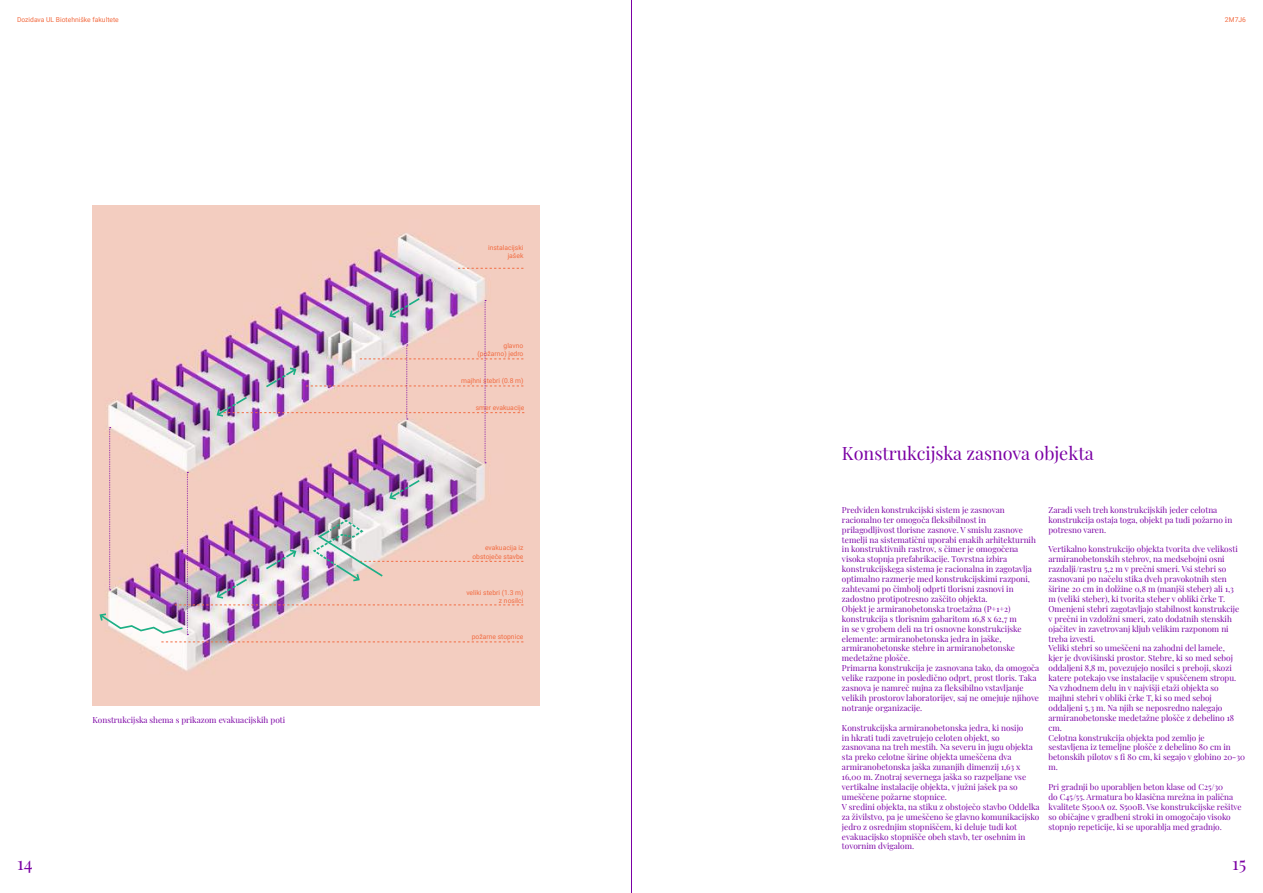
<style>
.page{position:relative;width:1263px;height:893px;background:#fff}
.page>*{position:absolute;margin:0;border:0;box-sizing:border-box;transform-origin:0 0}
.t1{font:18px "Playfair Display";color:#7b00a4}
.t2{font:8.25px/9.9px "Playfair Display";color:#7b00a4}
.t3{font:6.75px/8.1px "Roboto";color:#f26c42;text-align:right}
</style>
<div class="page">
<hr style="left:631px;top:0;width:1px;height:893px;background:#7b00a4">
<img style="left:92px;top:205px;width:447px;height:500px">
<svg style="left:458px;top:268px;width:65px;height:1px"></svg>
<svg style="left:161px;top:642px;width:362px;height:1px"></svg>
<img style="left:98px;top:296px;width:426px;height:339px">
<p class="t3" style="left:17px;top:15px;width:103px">Dozidava UL Biotehniške fakultete</p>
<p class="t3" style="left:1225px;top:15px;width:22px">2M7J6</p>
<p class="t3" style="left:488px;top:244px;width:37px">instalacijski jašek</p>
<p class="t2" style="left:92px;top:714px;width:194px">Konstrukcijska shema s prikazom evakuacijskih poti</p>
<p class="t3" style="left:478px;top:341px;width:47px">glavno (požarno) jedro</p>
<p class="t3" style="left:461px;top:377px;width:64px">majhni stebri (0.8 m)</p>
<p class="t3" style="left:476px;top:403px;width:50px">smer evakuacije</p>
<p class="t3" style="left:472px;top:544px;width:53px">evakuacija iz obstoječe stavbe</p>
<p class="t3" style="left:466px;top:588px;width:59px">veliki stebri (1.3 m) z nosilci</p>
<p class="t3" style="left:472px;top:632px;width:53px">požarne stopnice</p>
<h1 class="t1" style="left:842px;top:439px;width:253px">Konstrukcijska zasnova objekta</h1>
<p class="t2" style="left:842px;top:504px;width:199px">Predviden konstrukcijski sistem je zasnovan racionalno ter omogoča fleksibilnost in prilagodljivost tlorisne zasnove. V smislu zasnove temelji na sistematični uporabi enakih arhitekturnih in konstruktivnih rastrov, s čimer je omogočena visoka stopnja prefabrikacije. Tovrstna izbira konstrukcijskega sistema je racionalna in zagotavlja optimalno razmerje med konstrukcijskimi razponi, zahtevami po čimbolj odprti tlorisni zasnovi in zadostno protipotresno zaščito objekta.<br>Objekt je armiranobetonska troetažna (P+1+2) konstrukcija s tlorisnim gabaritom 16,8 x 62,7 m<br>in se v grobem deli na tri osnovne konstrukcijske elemente: armiranobetonska jedra in jaške, armiranobetonske stebre in armiranobetonske medetažne plošče.<br>Primarna konstrukcija je zasnovana tako, da omogoča velike razpone in posledično odprt, prost tloris. Taka zasnova je namreč nujna za fleksibilno vstavljanje velikih prostorov laboratorijev, saj ne omejuje njihove notranje organizacije.</p>
<p class="t2" style="left:842px;top:722px;width:199px">Konstrukcijska armiranobetonska jedra, ki nosijo<br>in hkrati tudi zavetrujejo celoten objekt, so zasnovana na treh mestih. Na severu in jugu objekta sta preko celotne širine objekta umeščena dva armiranobetonska jaška zunanjih dimenzij 1,63 x 16,00 m. Znotraj severnega jaška so razpeljane vse vertikalne instalacije objekta, v južni jašek pa so umeščene požarne stopnice.<br>V sredini objekta, na stiku z obstoječo stavbo Oddelka za živilstvo, pa je umeščeno še glavno komunikacijsko jedro z osrednjim stopniščem, ki deluje tudi kot evakuacijsko stopnišče obeh stavb, ter osebnim in tovornim dvigalom.</p>
<p class="t2" style="left:1048px;top:504px;width:185px">Zaradi vseh treh konstrukcijskih jeder celotna konstrukcija ostaja toga, objekt pa tudi požarno in potresno varen.</p>
<p class="t2" style="left:1048px;top:544px;width:198px">Vertikalno konstrukcijo objekta tvorita dve velikosti armiranobetonskih stebrov, na medsebojni osni razdalji/rastru 5,2 m v prečni smeri. Vsi stebri so zasnovani po načelu stika dveh pravokotnih sten širine 20 cm in dolžine 0,8 m (manjši steber) ali 1,3<br>m (veliki steber), ki tvorita steber v obliki črke T.<br>Omenjeni stebri zagotavljajo stabilnost konstrukcije v prečni in vzdolžni smeri, zato dodatnih stenskih ojačitev in zavetrovanj kljub velikim razponom ni treba izvesti.<br>Veliki stebri so umeščeni na zahodni del lamele,<br>kjer je dvovišinski prostor. Stebre, ki so med seboj oddaljeni 8,8 m, povezujejo nosilci s preboji, skozi katere potekajo vse instalacije v spuščenem stropu.<br>Na vzhodnem delu in v najvišji etaži objekta so majhni stebri v obliki črke T, ki so med seboj oddaljeni 5,3 m. Na njih se neposredno nalegajo armiranobetonske medetažne plošče z debelino 18 cm.<br>Celotna konstrukcija objekta pod zemljo je sestavljena iz temeljne plošče z debelino 80 cm in betonskih pilotov s fi 80 cm, ki segajo v globino 20-30 m.</p>
<p class="t2" style="left:1048px;top:781px;width:195px">Pri gradnji bo uporabljen beton klase od C25/30<br>do C45/55. Armatura bo klasična mrežna in palična kvalitete S500A oz. S500B. Vse konstrukcijske rešitve so običajne v gradbeni stroki in omogočajo visoko stopnjo repeticije, ki se uporablja med gradnjo.</p>
<h1 class="t1" style="left:17px;top:849px;width:17px">14</h1>
<h1 class="t1" style="left:1232px;top:849px;width:15px">15</h1>
</div>
